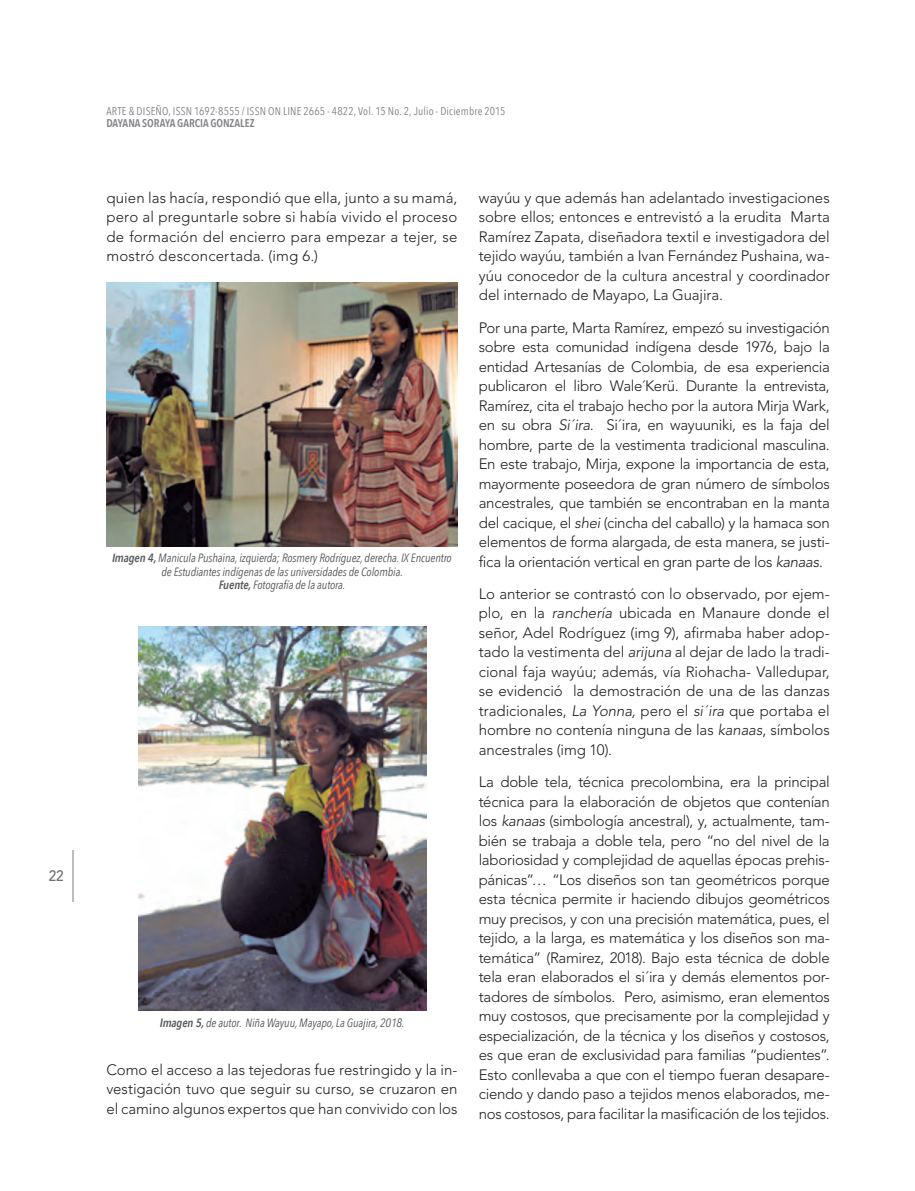
<style>
.page{position:relative;width:915px;height:1191px;background:#fff}
.page>*{position:absolute;margin:0;border:0;box-sizing:border-box;transform-origin:0 0}
.General{font:300 15px/19.5px "Avenir LT Std";letter-spacing:-.005em;color:#231f20;text-align:justify}
.t1{font:500 15px "Avenir LT Std";color:#6c6d70;scale:.9 1}
.Pie_de_foto{font:italic 12px/13.5px "Avenir Next Condensed";letter-spacing:-.01em;color:#57585a;text-align:center}
.t2{font:11.25px "Avenir Next Condensed";letter-spacing:.015em;color:#808285}
.t3{font:600 11.25px "Avenir Next Condensed";letter-spacing:-.005em;color:#808285}
.s1{font-weight:600}
.s2{font-style:italic}
</style>
<div class="page">
<hr style="left:72px;top:850px;width:2px;height:51px;background:#bcbdc0">
<img style="left:106px;top:283px;width:351px;height:263px">
<img style="left:138px;top:627px;width:288px;height:383px">
<p class="t1" style="left:49px;top:867px;width:18px">22</p>
<p class="t2" style="left:106px;top:102px;width:400px">ARTE &amp; DISEÑO, ISSN 1692-8555 / ISSN ON LINE 2665 - 4822, Vol. 15 No. 2, Julio - Diciembre 2015</p>
<p class="t3" style="left:106px;top:114px;width:149px">DAYANA SORAYA GARCIA GONZALEZ</p>
<p class="General" style="left:106px;top:188px;width:352px">quien las hacía, respondió que ella, junto a su mamá, pero al preguntarle sobre si había vivido el proceso de formación del encierro para empezar a tejer, se mostró desconcertada. (img 6.)</p>
<p class="Pie_de_foto" style="left:112px;top:551px;width:341px"><span class="s1">Imagen 4,</span> Manicula Pushaina, izquierda; Rosmery Rodríguez, derecha. IX Encuentro de Estudiantes indígenas de las universidades de Colombia.</p>
<p class="Pie_de_foto" style="left:219px;top:578px;width:128px"><span class="s1">Fuente,</span> Fotografía de la autora.</p>
<p class="Pie_de_foto" style="left:160px;top:1016px;width:246px"><span class="s1">Imagen 5,</span> de autor. Niña Wayuu, Mayapo, La Guajira, 2018.</p>
<p class="General" style="left:106px;top:1060px;width:352px">Como el acceso a las tejedoras fue restringido y la in&shy;vestigación tuvo que seguir su curso, se cruzaron en el camino algunos expertos que han convivido con los</p>
<p class="General" style="left:478px;top:188px;width:352px">wayúu y que además han adelantado investigaciones sobre ellos; entonces e entrevistó a la erudita Marta Ramírez Zapata, diseñadora textil e investigadora del tejido wayúu, también a Ivan Fernández Pushaina, wa&shy;yúu conocedor de la cultura ancestral y coordinador del internado de Mayapo, La Guajira.</p>
<p class="General" style="left:478px;top:318px;width:352px">Por una parte, Marta Ramírez, empezó su investigación sobre esta comunidad indígena desde 1976, bajo la entidad Artesanías de Colombia, de esa experiencia publicaron el libro Wale´Kerü. Durante la entrevista, Ramírez, cita el trabajo hecho por la autora Mirja Wark, en su obra <span class="s2">Si´ira.</span> Si´ira, en wayuuniki, es la faja del hombre, parte de la vestimenta tradicional masculina.<br>En este trabajo, Mirja, expone la importancia de esta, mayormente poseedora de gran número de símbolos ancestrales, que también se encontraban en la manta del cacique, el <span class="s2">shei</span> (cincha del caballo) y la hamaca son elementos de forma alargada, de esta manera, se justi&shy;fica la orientación vertical en gran parte de los <span class="s2">kanaas</span>.</p>
<p class="General" style="left:478px;top:584px;width:352px">Lo anterior se contrastó con lo observado, por ejem&shy;plo, en la <span class="s2">ranchería</span> ubicada en Manaure donde el señor, Adel Rodríguez (img 9), afirmaba haber adop&shy;tado la vestimenta del <span class="s2">arijuna</span> al dejar de lado la tradi&shy;cional faja wayúu; además, vía Riohacha- Valledupar, se evidenció la demostración de una de las danzas tradicionales, <span class="s2">La Yonna,</span> pero el <span class="s2">si´ira</span> que portaba el hombre no contenía ninguna de las <span class="s2">kanaas</span>, símbolos ancestrales (img 10).</p>
<p class="General" style="left:478px;top:772px;width:352px">La doble tela, técnica precolombina, era la principal técnica para la elaboración de objetos que contenían los <span class="s2">kanaas</span> (simbología ancestral), y, actualmente, tam&shy;bién se trabaja a doble tela, pero “no del nivel de la laboriosidad y complejidad de aquellas épocas prehis&shy;pánicas”… “Los diseños son tan geométricos porque esta técnica permite ir haciendo dibujos geométricos muy precisos, y con una precisión matemática, pues, el tejido, a la larga, es matemática y los diseños son ma&shy;temática” (Ramirez, 2018). Bajo esta técnica de doble tela eran elaborados el si´ira y demás elementos por&shy;tadores de símbolos. Pero, asimismo, eran elementos muy costosos, que precisamente por la complejidad y especialización, de la técnica y los diseños y costosos, es que eran de exclusividad para familias “pudientes”.<br>Esto conllevaba a que con el tiempo fueran desapare&shy;ciendo y dando paso a tejidos menos elaborados, me&shy;nos costosos, para facilitar la masificación de los tejidos.</p>
</div>
